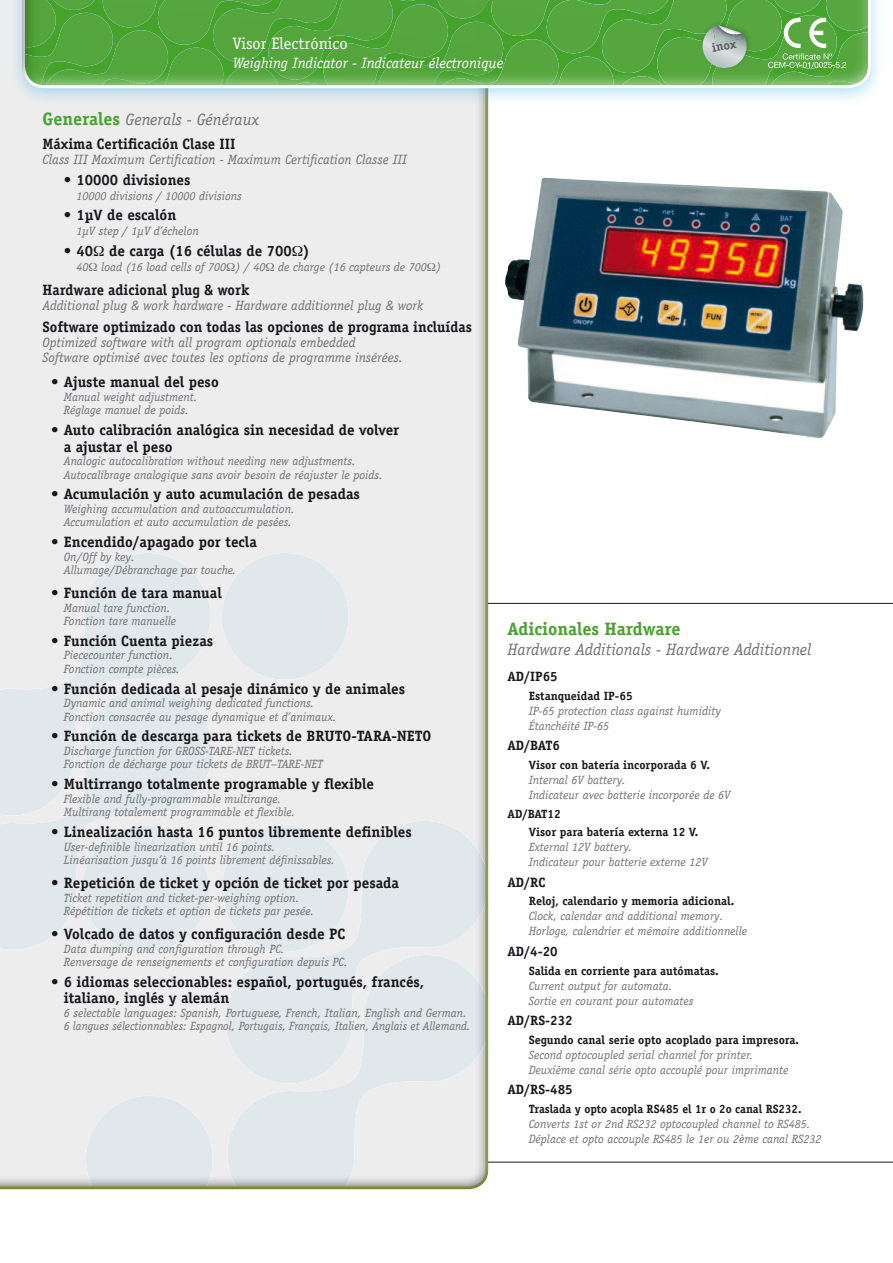
<style>
.page{position:relative;width:893px;height:1263px;background:#fff}
.page>*{position:absolute;margin:0;border:0;box-sizing:border-box;transform-origin:0 0}
.t1{font:700 18px "Officina Serif";color:#45a22b}
.t2{font:italic 16.5px "Officina Serif";color:#707173}
.t3{font:16.5px "Officina Serif";color:#fff}
.t4{font:700 15px/16.5px "Officina Serif";color:#1a171c}
.t5{font:italic 15px "Officina Serif";color:#fff}
.t6{font:italic 13.5px "Officina Serif";color:#707173}
.t7{font:700 13.5px "Officina Serif";color:#1a171c}
.t8{font:700 12.6px "Officina Serif";color:#58585a}
.t9{font:italic 12px "Officina Serif";color:#707173}
.t10{font:700 12px "Officina Serif";color:#1a171c}
.t11{font:italic 12px "Officina Serif";color:#707173;scale:.96 1}
.s1{font-weight:700;font-style:normal;font-size:18px;color:#45a22b}
</style>
<div class="page">
<hr style="left:408px;top:1162px;width:485px;height:1px;background:#1a171c">
<hr style="left:408px;top:603px;width:485px;height:1px;background:#1a171c">
<div style="left:0;top:0;width:488px;height:1190px;background:#1a171c;opacity:.46"></div>
<div style="left:8px;top:0;width:877px;height:106px;background:#009ee0;opacity:.3"></div>
<div style="left:21px;top:0;width:852px;height:89px;background:#1a171c;opacity:.5"></div>
<svg style="left:768px;top:18px;width:78px;height:50px;background:#70b55d"></svg>
<img style="left:505px;top:178px;width:359px;height:260px">
<div style="left:699px;top:19px;width:54px;height:52px;background:#1a171c;opacity:.2"></div>
<svg style="left:700px;top:25px;width:49px;height:43px;background:#9ab999"></svg>
<svg style="left:94px;top:246px;width:10px;height:10px"></svg>
<svg style="left:292px;top:246px;width:10px;height:10px"></svg>
<svg style="left:89px;top:263px;width:8px;height:8px"></svg>
<svg style="left:227px;top:263px;width:8px;height:8px"></svg>
<svg style="left:266px;top:263px;width:8px;height:8px"></svg>
<svg style="left:427px;top:263px;width:8px;height:8px"></svg>
<p class="t3" style="left:233px;top:33px;width:116px">Visor Electrónico</p>
<p class="t5" style="left:233px;top:54px;width:272px">Weighing Indicator - Indicateur électronique</p>
<p class="t8" style="left:711px;top:40px;width:26px;rotate:-10deg">inox</p>
<p class="t2" style="left:43px;top:110px;width:218px"><span class="s1">Generales</span> Generals - Généraux</p>
<p class="t4" style="left:43px;top:135px;width:195px">Máxima Certificación Clase III</p>
<p class="t6" style="left:43px;top:151px;width:366px">Class III Maximum Certification - Maximum Certification Classe III</p>
<p class="t4" style="left:64px;top:171px;width:128px">• 10000 divisiones</p>
<p class="t9" style="left:77px;top:189px;width:167px">10000 divisions / 10000 divisions</p>
<p class="t4" style="left:64px;top:207px;width:114px">• 1µV de escalón</p>
<p class="t9" style="left:77px;top:224px;width:124px">1µV step / 1µV d’échelon</p>
<p class="t4" style="left:64px;top:243px;width:248px">• 40 de carga (16 células de 700 )</p>
<p class="t9" style="left:77px;top:260px;width:366px">40 load (16 load cells of 700 ) / 40 de charge (16 capteurs de 700 )</p>
<p class="t4" style="left:43px;top:282px;width:208px">Hardware adicional plug &amp; work</p>
<p class="t6" style="left:43px;top:298px;width:383px">Additional plug &amp; work hardware - Hardware additionnel plug &amp; work</p>
<p class="t4" style="left:43px;top:319px;width:431px">Software optimizado con todas las opciones de programa incluídas</p>
<p class="t6" style="left:43px;top:335px;width:314px">Optimized software with all program optionals embedded</p>
<p class="t6" style="left:43px;top:350px;width:362px">Software optimisé avec toutes les options de programme insérées.</p>
<p class="t4" style="left:51px;top:374px;width:169px">• Ajuste manual del peso</p>
<p class="t9" style="left:64px;top:390px;width:135px">Manual weight adjustment.</p>
<p class="t9" style="left:64px;top:403px;width:126px">Réglage manuel de poids.</p>
<p class="t4" style="left:64px;top:422px;width:337px;text-indent:-13px">• Auto calibración analógica sin necesidad de volver a ajustar el peso</p>
<p class="t9" style="left:64px;top:454px;width:293px">Analogic autocalibration without needing new adjustments.</p>
<p class="t9" style="left:64px;top:468px;width:320px">Autocalibrage analogique sans avoir besoin de réajuster le poids.</p>
<p class="t4" style="left:51px;top:486px;width:310px">• Acumulación y auto acumulación de pesadas</p>
<p class="t9" style="left:64px;top:502px;width:232px">Weighing accumulation and autoaccumulation.</p>
<p class="t9" style="left:64px;top:515px;width:229px">Accumulation et auto accumulation de pesées.</p>
<p class="t4" style="left:51px;top:534px;width:207px">• Encendido/apagado por tecla</p>
<p class="t9" style="left:64px;top:550px;width:72px">On/Off by key.</p>
<p class="t9" style="left:64px;top:563px;width:174px">Allumage/Débranchage par touche.</p>
<p class="t4" style="left:51px;top:585px;width:172px">• Función de tara manual</p>
<p class="t9" style="left:64px;top:601px;width:108px">Manual tare function.</p>
<p class="t9" style="left:64px;top:614px;width:114px">Fonction tare manuelle</p>
<p class="t4" style="left:51px;top:632px;width:164px">• Función Cuenta piezas</p>
<p class="t9" style="left:64px;top:648px;width:111px">Piececounter function.</p>
<p class="t9" style="left:64px;top:662px;width:117px">Fonction compte pièces.</p>
<p class="t4" style="left:51px;top:680px;width:356px">• Función dedicada al pesaje dinámico y de animales</p>
<p class="t9" style="left:64px;top:696px;width:252px">Dynamic and animal weighing dedicated functions.</p>
<p class="t9" style="left:64px;top:710px;width:274px">Fonction consacrée au pesage dynamique et d’animaux.</p>
<p class="t4" style="left:51px;top:728px;width:382px">• Función de descarga para tickets de BRUTO-TARA-NETO</p>
<p class="t9" style="left:64px;top:744px;width:230px">Discharge function for GROSS-TARE-NET tickets.</p>
<p class="t9" style="left:64px;top:757px;width:261px">Fonction de décharge pour tickets de BRUT–TARE-NET</p>
<p class="t4" style="left:51px;top:776px;width:325px">• Multirrango totalmente programable y flexible</p>
<p class="t9" style="left:64px;top:792px;width:219px">Flexible and fully-programmable multirange.</p>
<p class="t9" style="left:64px;top:805px;width:233px">Multirang totalement programmable et flexible.</p>
<p class="t4" style="left:51px;top:823px;width:362px">• Linealización hasta 16 puntos libremente definibles</p>
<p class="t9" style="left:64px;top:839px;width:213px">User-definible linearization until 16 points.</p>
<p class="t9" style="left:64px;top:853px;width:273px">Linéarisation jusqu’à 16 points librement définissables.</p>
<p class="t4" style="left:51px;top:874px;width:350px">• Repetición de ticket y opción de ticket por pesada</p>
<p class="t9" style="left:64px;top:891px;width:237px">Ticket repetition and ticket-per-weighing option.</p>
<p class="t9" style="left:64px;top:904px;width:252px">Répétition de tickets et option de tickets par pesée.</p>
<p class="t4" style="left:51px;top:925px;width:296px">• Volcado de datos y configuración desde PC</p>
<p class="t9" style="left:64px;top:942px;width:222px">Data dumping and configuration through PC.</p>
<p class="t9" style="left:64px;top:955px;width:285px">Renversage de renseignements et configuration depuis PC.</p>
<p class="t4" style="left:64px;top:973px;width:362px;text-indent:-13px">• 6 idiomas seleccionables: español, portugués, francés, italiano, inglés y alemán</p>
<p class="t9" style="left:64px;top:1006px;width:405px">6 selectable languages: Spanish, Portuguese, French, Italian, English and German.</p>
<p class="t11" style="left:64px;top:1019px;width:425px">6 langues sélectionnables: Espagnol, Portugais, Français, Italien, Anglais et Allemand.</p>
<p class="t1" style="left:507px;top:618px;width:175px">Adicionales Hardware</p>
<p class="t2" style="left:507px;top:640px;width:306px">Hardware Additionals - Hardware Additionnel</p>
<p class="t7" style="left:507px;top:668px;width:52px">AD/IP65</p>
<p class="t10" style="left:529px;top:688px;width:106px">Estanqueidad IP-65</p>
<p class="t9" style="left:529px;top:704px;width:194px">IP-65 protection class against humidity</p>
<p class="t9" style="left:529px;top:719px;width:82px">Étanchéité IP-65</p>
<p class="t7" style="left:507px;top:737px;width:54px">AD/BAT6</p>
<p class="t10" style="left:529px;top:757px;width:183px">Visor con batería incorporada 6 V.</p>
<p class="t9" style="left:529px;top:773px;width:99px">Internal 6V battery.</p>
<p class="t9" style="left:529px;top:788px;width:203px">Indicateur avec batterie incorporée de 6V</p>
<p class="t10" style="left:507px;top:806px;width:55px">AD/BAT12</p>
<p class="t10" style="left:529px;top:825px;width:171px">Visor para batería externa 12 V.</p>
<p class="t9" style="left:529px;top:840px;width:105px">External 12V battery.</p>
<p class="t9" style="left:529px;top:855px;width:180px">Indicateur pour batterie externe 12V</p>
<p class="t7" style="left:507px;top:874px;width:40px">AD/RC</p>
<p class="t10" style="left:529px;top:894px;width:207px">Reloj, calendario y memoria adicional.</p>
<p class="t9" style="left:529px;top:909px;width:196px">Clock, calendar and additional memory.</p>
<p class="t9" style="left:529px;top:924px;width:220px">Horloge, calendrier et mémoire additionnelle</p>
<p class="t7" style="left:507px;top:943px;width:52px">AD/4-20</p>
<p class="t10" style="left:529px;top:963px;width:191px">Salida en corriente para autómatas.</p>
<p class="t9" style="left:529px;top:978px;width:145px">Current output for automata.</p>
<p class="t9" style="left:529px;top:993px;width:166px">Sortie en courant pour automates</p>
<p class="t7" style="left:507px;top:1012px;width:67px">AD/RS-232</p>
<p class="t10" style="left:529px;top:1032px;width:272px">Segundo canal serie opto acoplado para impresora.</p>
<p class="t9" style="left:529px;top:1048px;width:226px">Second optocoupled serial channel for printer.</p>
<p class="t9" style="left:529px;top:1063px;width:261px">Deuxième canal série opto accouplé pour imprimante</p>
<p class="t7" style="left:507px;top:1081px;width:67px">AD/RS-485</p>
<p class="t10" style="left:529px;top:1101px;width:274px">Traslada y opto acopla RS485 el 1r o 2o canal RS232.</p>
<p class="t9" style="left:529px;top:1117px;width:283px">Converts 1st or 2nd RS232 optocoupled channel to RS485.</p>
<p class="t9" style="left:529px;top:1132px;width:294px">Déplace et opto accouple RS485 le 1er ou 2ème canal RS232</p>
</div>
